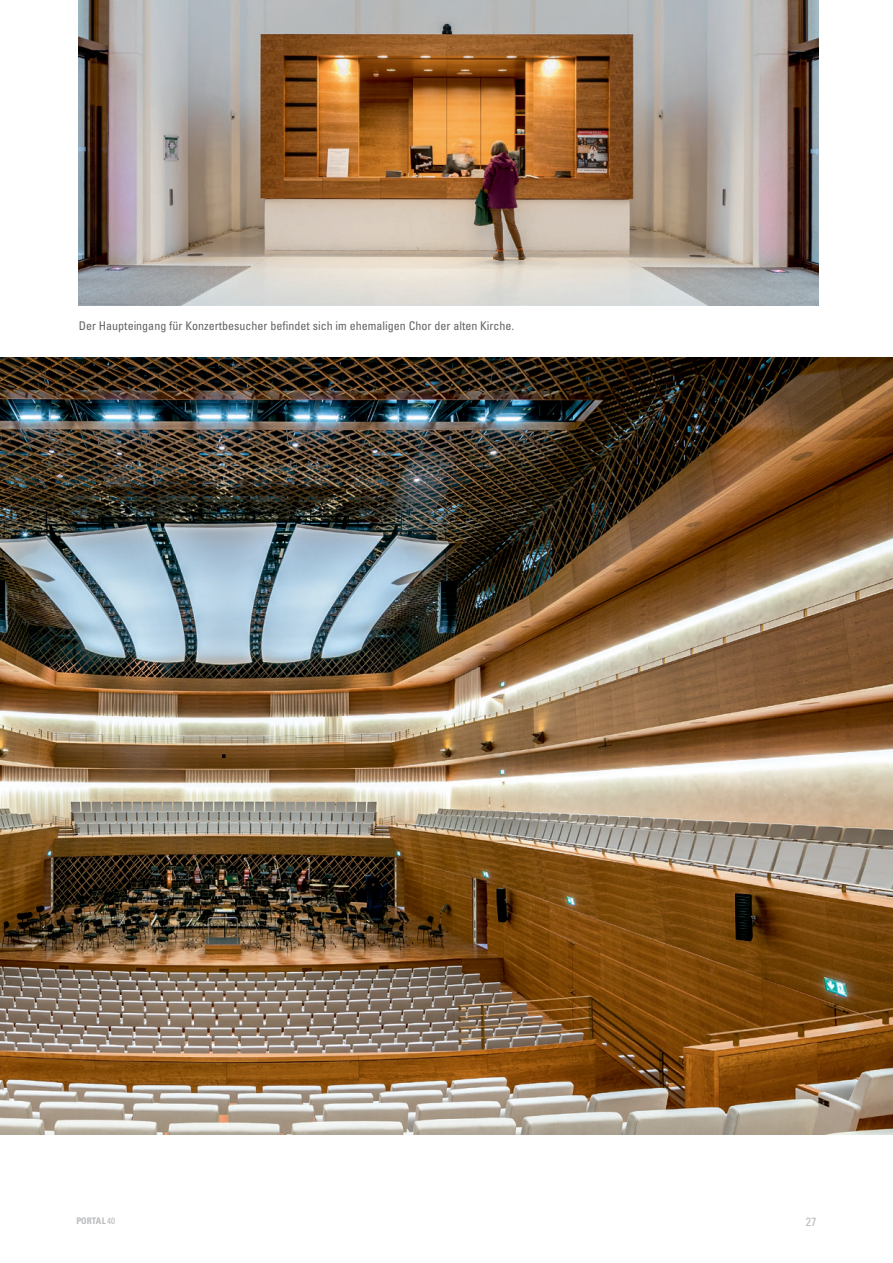
<style>
.page{position:relative;width:893px;height:1263px;background:#fff}
.page>*{position:absolute;margin:0;border:0;box-sizing:border-box;transform-origin:0 0}
.t1{font:condensed 12px "Univers LT Std";color:#636366}
.t2{font:condensed 12px "Univers LT Std";color:#babbbe}
.t3{font:700 condensed 9px "Univers LT Std";letter-spacing:-.005em;color:#babbbe}
.s1{font-weight:400}
</style>
<div class="page">
<img style="left:0;top:357px;width:893px;height:777px">
<img style="left:79px;top:0;width:739px;height:306px">
<p class="t1" style="left:79px;top:318px;width:437px">Der Haupteingang für Konzertbesucher befindet sich im ehemaligen Chor der alten Kirche.</p>
<p class="t3" style="left:77px;top:1215px;width:40px">PORTAL <span class="s1">40</span></p>
<p class="t2" style="left:806px;top:1214px;width:12px">27</p>
</div>
